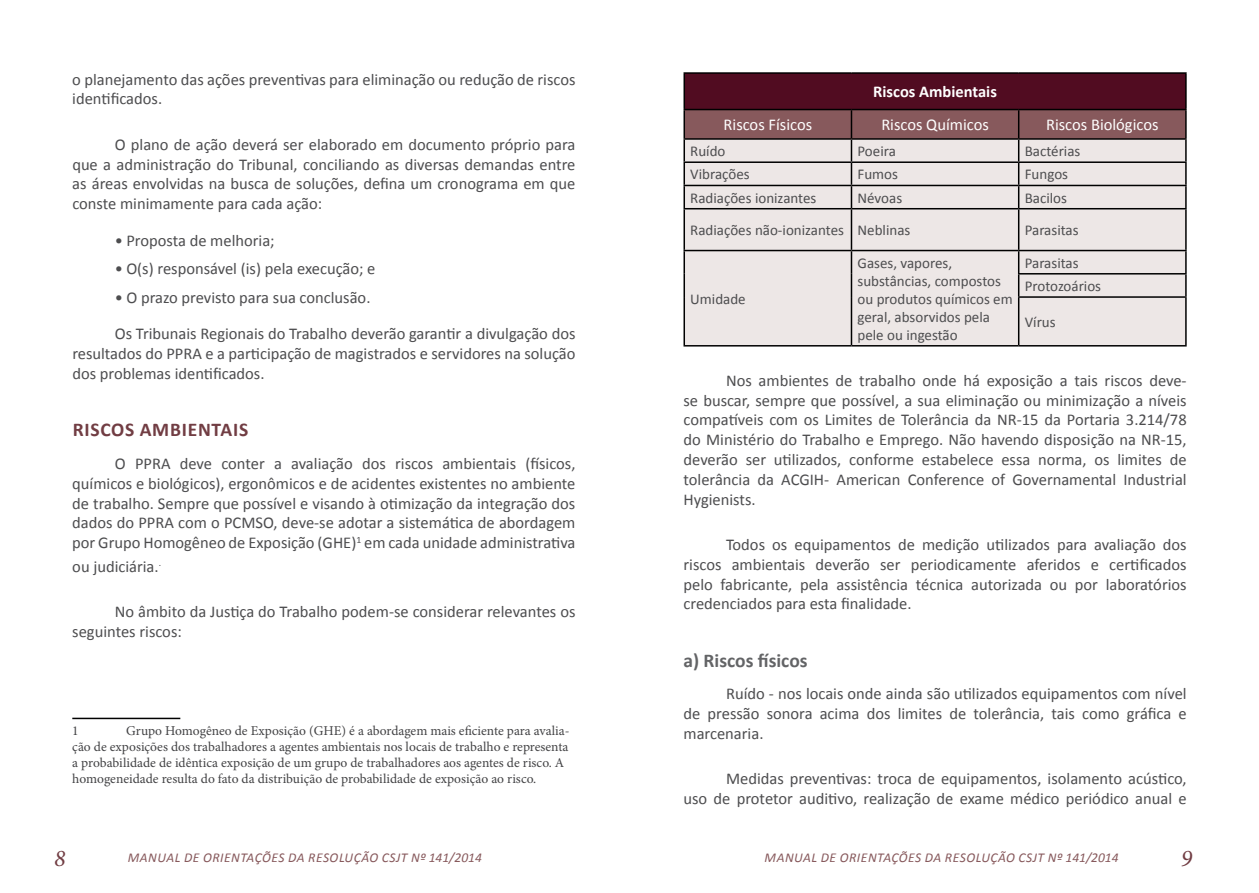
<style>
.page{position:relative;width:1259px;height:893px;background:#fff}
.page>*{position:absolute;margin:0;border:0;box-sizing:border-box;transform-origin:0 0}
.t1{font:italic 24px "Minion Pro";color:#713d43}
.t2{font:700 19.5px "Calibri";letter-spacing:.04em;color:#713d43}
.t3{font:700 19.5px "Calibri";color:#636466}
.t4{font:16.5px/19.8px "Calibri";color:#4d4d4f;text-align:justify}
.t5{font:16.5px "Calibri";color:#fff}
.t6{font:700 16.5px "Calibri";color:#fff}
.t7{font:15px/18px "Calibri";color:#4d4d4f}
.t8{font:13.5px/16.2px "Minion Pro";color:#434345}
.t9{font:italic 13.5px "Calibri";letter-spacing:.04em;color:#87595c}
</style>
<div class="page">
<div style="left:684px;top:73px;width:502px;height:37px;background:#510c21"></div>
<div style="left:685px;top:209px;width:500px;height:136px;background:#ede7e6"></div>
<hr style="left:683px;top:72px;width:168px;height:2px;background:#000">
<hr style="left:683px;top:74px;width:2px;height:35px;background:#000">
<hr style="left:851px;top:72px;width:167px;height:2px;background:#000">
<hr style="left:1018px;top:72px;width:168px;height:2px;background:#000">
<hr style="left:1185px;top:74px;width:1px;height:35px;background:#000">
<hr style="left:683px;top:109px;width:168px;height:1px;background:#000">
<hr style="left:683px;top:110px;width:2px;height:28px;background:#000">
<hr style="left:851px;top:109px;width:167px;height:1px;background:#000">
<hr style="left:1018px;top:109px;width:168px;height:1px;background:#000">
<hr style="left:683px;top:138px;width:168px;height:2px;background:#000">
<hr style="left:683px;top:140px;width:2px;height:21px;background:#000">
<hr style="left:683px;top:161px;width:168px;height:2px;background:#000">
<hr style="left:683px;top:163px;width:2px;height:22px;background:#000">
<hr style="left:683px;top:185px;width:168px;height:1px;background:#000">
<hr style="left:683px;top:186px;width:2px;height:22px;background:#000">
<svg style="left:684px;top:110px;width:502px;height:98px;background:#c2b1b1"></svg>
<hr style="left:683px;top:208px;width:168px;height:1px;background:#000">
<hr style="left:683px;top:209px;width:2px;height:41px;background:#000">
<hr style="left:851px;top:208px;width:167px;height:1px;background:#000">
<hr style="left:850px;top:209px;width:2px;height:41px;background:#000">
<hr style="left:1018px;top:208px;width:168px;height:1px;background:#000">
<hr style="left:1018px;top:209px;width:1px;height:41px;background:#000">
<hr style="left:1185px;top:209px;width:1px;height:41px;background:#000">
<hr style="left:683px;top:250px;width:168px;height:1px;background:#000">
<hr style="left:683px;top:251px;width:2px;height:23px;background:#000">
<hr style="left:851px;top:250px;width:167px;height:1px;background:#000">
<hr style="left:850px;top:251px;width:2px;height:23px;background:#000">
<hr style="left:1018px;top:250px;width:168px;height:1px;background:#000">
<hr style="left:683px;top:274px;width:2px;height:23px;background:#000">
<hr style="left:850px;top:274px;width:2px;height:23px;background:#000">
<hr style="left:1018px;top:273px;width:168px;height:2px;background:#000">
<svg style="left:1018px;top:251px;width:1px;height:45px"></svg>
<svg style="left:1185px;top:251px;width:1px;height:45px"></svg>
<hr style="left:683px;top:297px;width:2px;height:48px;background:#000">
<hr style="left:850px;top:297px;width:2px;height:48px;background:#000">
<hr style="left:1018px;top:296px;width:168px;height:2px;background:#000">
<hr style="left:1018px;top:298px;width:1px;height:47px;background:#000">
<hr style="left:1185px;top:298px;width:1px;height:47px;background:#000">
<hr style="left:683px;top:345px;width:168px;height:2px;background:#000">
<hr style="left:851px;top:345px;width:167px;height:2px;background:#000">
<hr style="left:1018px;top:345px;width:168px;height:2px;background:#000">
<hr style="left:72px;top:718px;width:108px;height:1px;background:#000">
<p class="t4" style="left:72px;top:69px;width:505px">o planejamento das ações preventivas para eliminação ou redução de riscos identificados.</p>
<p class="t4" style="left:72px;top:134px;width:505px;text-indent:43px">O plano de ação deverá ser elaborado em documento próprio para que a administração do Tribunal, conciliando as diversas demandas entre as áreas envolvidas na busca de soluções, defina um cronograma em que conste minimamente para cada ação:</p>
<p class="t4" style="left:115px;top:231px;width:161px">• Proposta de melhoria;</p>
<p class="t4" style="left:115px;top:259px;width:262px">• O(s) responsável (is) pela execução; e</p>
<p class="t4" style="left:115px;top:287px;width:257px">• O prazo previsto para sua conclusão.</p>
<p class="t4" style="left:72px;top:324px;width:505px;text-indent:43px">Os Tribunais Regionais do Trabalho deverão garantir a divulgação dos resultados do PPRA e a participação de magistrados e servidores na solução dos problemas identificados.</p>
<p class="t2" style="left:73px;top:417px;width:177px">RISCOS AMBIENTAIS</p>
<p class="t4" style="left:72px;top:454px;width:505px;text-indent:43px">O PPRA deve conter a avaliação dos riscos ambientais (físicos, químicos e biológicos), ergonômicos e de acidentes existentes no ambiente de trabalho. Sempre que possível e visando à otimização da integração dos dados do PPRA com o PCMSO, deve-se adotar a sistemática de abordagem por Grupo Homogêneo de Exposição (GHE)<sup>1</sup> em cada unidade administrativa</p>
<p class="t4" style="left:72px;top:556px;width:90px">ou judiciária.<sup>.</sup></p>
<p class="t4" style="left:72px;top:602px;width:505px;text-indent:43px">No âmbito da Justiça do Trabalho podem-se considerar relevantes os seguintes riscos:</p>
<p class="t8" style="left:72px;top:722px;width:499px;text-indent:54px">Grupo Homogêneo de Exposição (GHE) é a abordagem mais eficiente para avalia&shy;ção de exposições dos trabalhadores a agentes ambientais nos locais de trabalho e representa a probabilidade de idêntica exposição de um grupo de trabalhadores aos agentes de risco. A homogeneidade resulta do fato da distribuição de probabilidade de exposição ao risco.</p>
<p class="t8" style="left:72px;top:722px;width:8px">1</p>
<p class="t6" style="left:873px;top:81px;width:125px">Riscos Ambientais</p>
<p class="t5" style="left:723px;top:115px;width:90px">Riscos Físicos</p>
<p class="t5" style="left:881px;top:115px;width:109px">Riscos Químicos</p>
<p class="t5" style="left:1046px;top:115px;width:114px">Riscos Biológicos</p>
<p class="t7" style="left:690px;top:142px;width:37px">Ruído</p>
<p class="t7" style="left:857px;top:142px;width:40px">Poeira</p>
<p class="t7" style="left:1024px;top:142px;width:57px">Bactérias</p>
<p class="t7" style="left:690px;top:166px;width:61px">Vibrações</p>
<p class="t7" style="left:857px;top:166px;width:42px">Fumos</p>
<p class="t7" style="left:1024px;top:166px;width:45px">Fungos</p>
<p class="t7" style="left:690px;top:189px;width:128px">Radiações ionizantes</p>
<p class="t7" style="left:857px;top:189px;width:46px">Névoas</p>
<p class="t7" style="left:1024px;top:189px;width:44px">Bacilos</p>
<p class="t7" style="left:690px;top:221px;width:222px">Radiações não-ionizantes Neblinas</p>
<p class="t7" style="left:1024px;top:221px;width:55px">Parasitas</p>
<p class="t7" style="left:690px;top:290px;width:57px">Umidade</p>
<p class="t7" style="left:857px;top:254px;width:157px">Gases, vapores, substâncias, compostos ou produtos químicos em geral, absorvidos pela pele ou ingestão</p>
<p class="t7" style="left:1024px;top:251px;width:78px;line-height:23.2px">Parasitas<br>Protozoários</p>
<p class="t7" style="left:1024px;top:313px;width:32px">Vírus</p>
<p class="t4" style="left:683px;top:371px;width:505px;text-indent:43px">Nos ambientes de trabalho onde há exposição a tais riscos deve&shy;se buscar, sempre que possível, a sua eliminação ou minimização a níveis compatíveis com os Limites de Tolerância da NR-15 da Portaria 3.214/78 do Ministério do Trabalho e Emprego. Não havendo disposição na NR-15, deverão ser utilizados, conforme estabelece essa norma, os limites de tolerância da ACGIH- American Conference of Governamental Industrial Hygienists.</p>
<p class="t4" style="left:683px;top:535px;width:505px;text-indent:43px">Todos os equipamentos de medição utilizados para avaliação dos riscos ambientais deverão ser periodicamente aferidos e certificados pelo fabricante, pela assistência técnica autorizada ou por laboratórios credenciados para esta finalidade.</p>
<p class="t3" style="left:683px;top:648px;width:126px">a) Riscos físicos</p>
<p class="t4" style="left:683px;top:684px;width:505px;text-indent:43px">Ruído - nos locais onde ainda são utilizados equipamentos com nível de pressão sonora acima dos limites de tolerância, tais como gráfica e marcenaria.</p>
<p class="t4" style="left:683px;top:769px;width:505px;text-align:right">Medidas preventivas: troca de equipamentos, isolamento acústico,<br>uso de protetor auditivo, realização de exame médico periódico anual e</p>
<h1 class="t1" style="left:54px;top:842px;width:13px">8</h1>
<p class="t9" style="left:128px;top:848px;width:355px">MANUAL DE ORIENTAÇÕES DA RESOLUÇÃO CSJT Nº 141/2014</p>
<p class="t9" style="left:764px;top:848px;width:355px">MANUAL DE ORIENTAÇÕES DA RESOLUÇÃO CSJT Nº 141/2014</p>
<h1 class="t1" style="left:1180px;top:842px;width:13px">9</h1>
</div>
